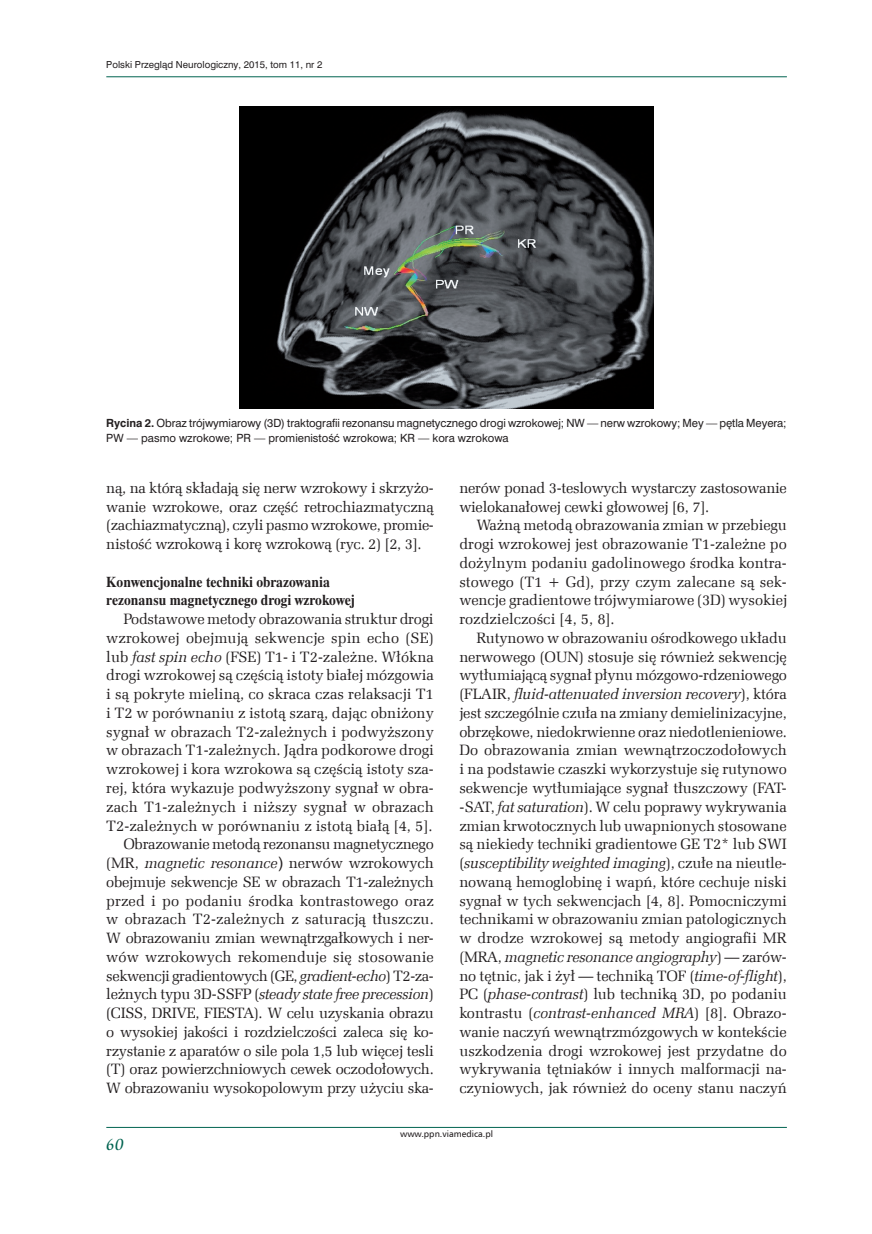
<style>
.page{position:relative;width:872px;height:1234px;background:#fff}
.page>*{position:absolute;margin:0;border:0;box-sizing:border-box;transform-origin:0 0}
.t1{font:italic 16.5px "Carmina Md PL";color:#006350;scale:.9 1}
._04_tekst{font:15px/18.8px "Zapf Ellipt EU";letter-spacing:-.02em;color:#231f20;text-align:justify}
._05_srodtytul_2{font:700 15px/18.8px "Time Ibis EE";color:#231f20;scale:.9 1}
._06_ryciny{font:10.5px/15px "Swis 721 PL";letter-spacing:-.005em;color:#231f20}
.t2{font:9px "Swis 721 PL";color:#231f20}
.t3{font:9px "Humnst 777 EU";color:#231f20}
.s1{font-weight:700}
.s2{font-style:italic}
.s3{font-family:"Arial";font-size:15.75px}
</style>
<div class="page">
<hr style="left:106px;top:76px;width:681px;height:1px;background:#006350">
<hr style="left:106px;top:1126px;width:681px;height:1px;background:#006350">
<img style="left:240px;top:106px;width:413px;height:302px">
<p class="t2" style="left:106px;top:58px;width:218px">Polski Przegląd Neurologiczny, 2015, tom 11, nr 2</p>
<p class="_06_ryciny" style="left:106px;top:415px;width:682px"><span class="s1">Rycina 2.</span> Obraz trójwymiarowy (3D) traktografii rezonansu magnetycznego drogi wzrokowej; NW — nerw wzrokowy; Mey — pętla Meyera;<br>PW — pasmo wzrokowe; PR — promienistość wzrokowa; KR — kora wzrokowa</p>
<p class="_04_tekst" style="left:106px;top:478px;width:329px">ną, na którą składają się nerw wzrokowy i skrzyżo&shy;wanie wzrokowe, oraz część retrochiazmatyczną (zachiazmatyczną), czyli pasmo wzrokowe, promie&shy;nistość wzrokową i korę wzrokową (ryc. 2) [2, 3].</p>
<p class="_05_srodtytul_2" style="left:106px;top:571px;width:278px">Konwencjonalne techniki obrazowania rezonansu magnetycznego drogi wzrokowej</p>
<p class="_04_tekst" style="left:106px;top:609px;width:329px;text-indent:17px">Podstawowe metody obrazowania struktur drogi wzrokowej obejmują sekwencje spin echo (SE) lub <span class="s2">fast spin echo</span> (FSE) T1- i T2-zależne. Włókna drogi wzrokowej są częścią istoty białej mózgowia i są pokryte mieliną, co skraca czas relaksacji T1 i T2 w porównaniu z istotą szarą, dając obniżony sygnał w obrazach T2-zależnych i podwyższony w obrazach T1-zależnych. Jądra podkorowe drogi wzrokowej i kora wzrokowa są częścią istoty sza&shy;rej, która wykazuje podwyższony sygnał w obra&shy;zach T1-zależnych i niższy sygnał w obrazach T2-zależnych w porównaniu z istotą białą [4, 5].</p>
<p class="_04_tekst" style="left:106px;top:834px;width:329px;text-indent:17px">Obrazowanie metodą rezonansu magnetycznego (MR, <span class="s2">magnetic resonance</span><span class="s3">)</span> nerwów wzrokowych obejmuje sekwencje SE w obrazach T1-zależnych przed i po podaniu środka kontrastowego oraz w obrazach T2-zależnych z saturacją tłuszczu.<br>W obrazowaniu zmian wewnątrzgałkowych i ner&shy;wów wzrokowych rekomenduje się stosowanie sekwencji gradientowych (GE, <span class="s2">gradient-echo</span>) T2-za&shy;leżnych typu 3D-SSFP (<span class="s2">steady state free precession</span>) (CISS, DRIVE, FIESTA). W celu uzyskania obrazu o wysokiej jakości i rozdzielczości zaleca się ko&shy;rzystanie z aparatów o sile pola 1,5 lub więcej tesli (T) oraz powierzchniowych cewek oczodołowych.<br>W obrazowaniu wysokopolowym przy użyciu ska-</p>
<p class="_04_tekst" style="left:459px;top:478px;width:329px">nerów ponad 3-teslowych wystarczy zastosowanie wielokanałowej cewki głowowej [6, 7].</p>
<p class="_04_tekst" style="left:459px;top:516px;width:329px;text-indent:17px">Ważną metodą obrazowania zmian w przebiegu drogi wzrokowej jest obrazowanie T1-zależne po dożylnym podaniu gadolinowego środka kontra&shy;stowego (T1 + Gd), przy czym zalecane są sek&shy;wencje gradientowe trójwymiarowe (3D) wysokiej rozdzielczości [4, 5, 8].</p>
<p class="_04_tekst" style="left:459px;top:628px;width:329px;text-indent:17px">Rutynowo w obrazowaniu ośrodkowego układu nerwowego (OUN) stosuje się również sekwencję wytłumiającą sygnał płynu mózgowo-rdzeniowego (FLAIR, <span class="s2">fluid-attenuated inversion recovery</span>), która jest szczególnie czuła na zmiany demielinizacyjne, obrzękowe, niedokrwienne oraz niedotlenieniowe.<br>Do obrazowania zmian wewnątrzoczodołowych i na podstawie czaszki wykorzystuje się rutynowo sekwencje wytłumiające sygnał tłuszczowy (FAT--SAT, <span class="s2">fat saturation</span>). W celu poprawy wykrywania zmian krwotocznych lub uwapnionych stosowane są niekiedy techniki gradientowe GE T2* lub SWI (<span class="s2">susceptibility weighted imaging</span>), czułe na nieutle&shy;nowaną hemoglobinę i wapń, które cechuje niski sygnał w tych sekwencjach [4, 8]. Pomocniczymi technikami w obrazowaniu zmian patologicznych w drodze wzrokowej są metody angiografii MR (MRA, <span class="s2">magnetic resonance angiography</span>) — zarów&shy;no tętnic, jak i żył — techniką TOF (<span class="s2">time-of-flight</span>), PC (<span class="s2">phase-contrast</span>) lub techniką 3D, po podaniu kontrastu (<span class="s2">contrast-enhanced MRA</span>) [8]. Obrazo&shy;wanie naczyń wewnątrzmózgowych w kontekście uszkodzenia drogi wzrokowej jest przydatne do wykrywania tętniaków i innych malformacji na&shy;czyniowych, jak również do oceny stanu naczyń</p>
<p class="t1" style="left:106px;top:1134px;width:21px">60</p>
<p class="t3" style="left:400px;top:1127px;width:95px">www.ppn.viamedica.pl</p>
</div>
